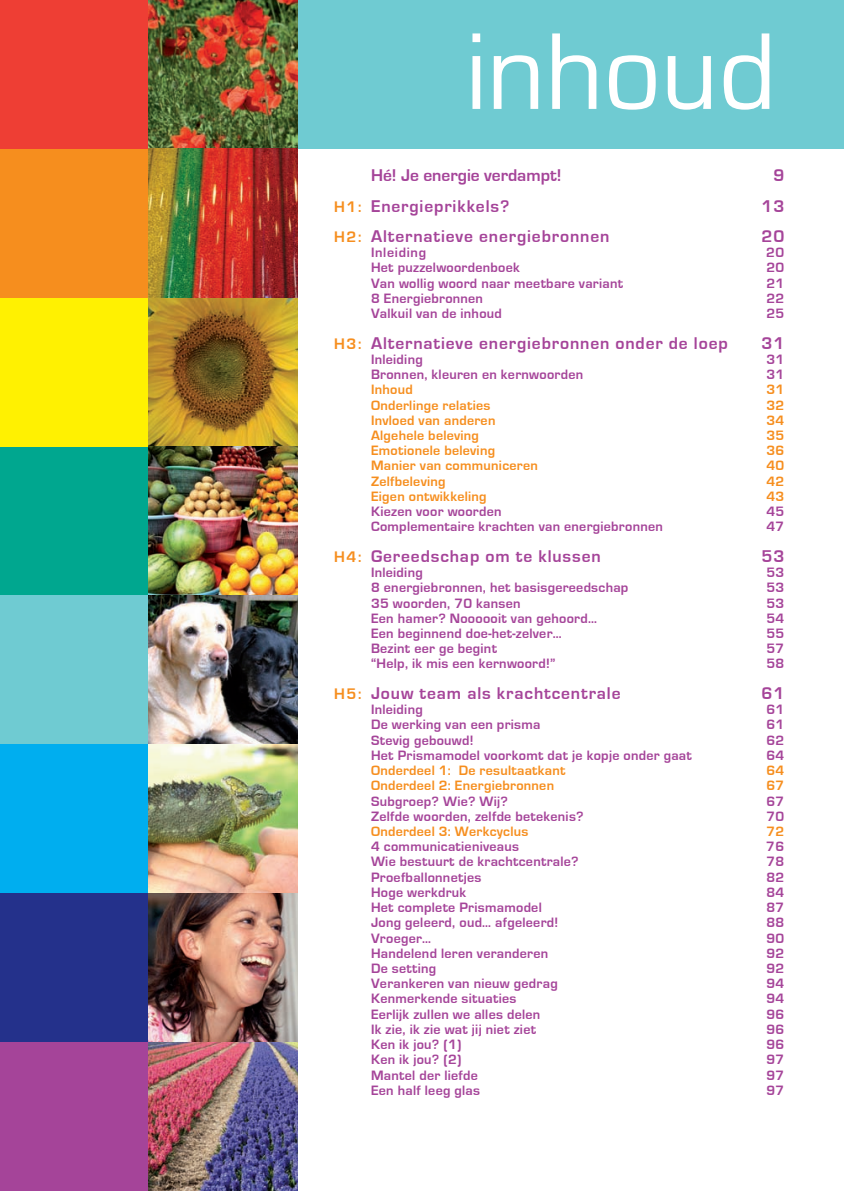
<style>
.page{position:relative;width:844px;height:1191px;background:#fff}
.page>*{position:absolute;margin:0;border:0;box-sizing:border-box;transform-origin:0 0}
.t1{font:113.23px "Eurostile";color:#fff}
.t2{font:700 17.5px "Eurostile";letter-spacing:.05em;color:#a54499}
.t3{font:700 17.5px "Eurostile";color:#a54499}
.t4{font:700 14px "Eurostile";letter-spacing:.02em;color:#a54499}
.t5{font:700 14px "Eurostile";letter-spacing:.02em;color:#f68e1e}
.t6{font:700 14px "Eurostile";letter-spacing:.05em;color:#a54499}
.s1{font-size:15.75px;color:#f68e1e}
</style>
<div class="page">
<div style="left:294px;top:0;width:549px;height:149px;background:#6fcbd2"></div>
<div style="left:0;top:0;width:149px;height:149px;background:#ee3e34"></div>
<div style="left:0;top:149px;width:149px;height:149px;background:#f68e1e"></div>
<div style="left:0;top:298px;width:149px;height:148px;background:#fff101"></div>
<img style="left:149px;top:0;width:149px;height:1190px">
<div style="left:0;top:446px;width:149px;height:149px;background:#00a78f"></div>
<div style="left:0;top:595px;width:149px;height:149px;background:#6fcbd2"></div>
<div style="left:0;top:744px;width:149px;height:149px;background:#00aeef"></div>
<div style="left:0;top:893px;width:149px;height:149px;background:#24318b"></div>
<div style="left:0;top:1042px;width:149px;height:148px;background:#a54499"></div>
<h1 class="t1" style="left:465px;top:11px;width:312px">inhoud</h1>
<p class="t3" style="left:371px;top:166px;width:192px">Hé! Je energie verdampt!</p>
<p class="t2" style="left:773px;top:166px;width:12px">9</p>
<p class="t2" style="left:334px;top:196px;width:176px"><span class="s1">H1:</span> Energieprikkels?</p>
<p class="t2" style="left:761px;top:196px;width:24px">13</p>
<p class="t2" style="left:334px;top:227px;width:276px"><span class="s1">H2:</span> Alternatieve energiebronnen</p>
<p class="t2" style="left:761px;top:227px;width:24px">20</p>
<p class="t6" style="left:371px;top:245px;width:57px">Inleiding</p>
<p class="t4" style="left:765px;top:245px;width:20px">20</p>
<p class="t4" style="left:371px;top:260px;width:150px">Het puzzelwoordenboek</p>
<p class="t4" style="left:766px;top:260px;width:19px">20</p>
<p class="t4" style="left:371px;top:275px;width:253px">Van wollig woord naar meetbare variant</p>
<p class="t4" style="left:766px;top:275px;width:19px">21</p>
<p class="t4" style="left:371px;top:291px;width:113px">8 Energiebronnen</p>
<p class="t4" style="left:766px;top:291px;width:19px">22</p>
<p class="t4" style="left:371px;top:306px;width:132px">Valkuil van de inhoud</p>
<p class="t4" style="left:766px;top:306px;width:19px">25</p>
<p class="t2" style="left:334px;top:333px;width:395px"><span class="s1">H3:</span> Alternatieve energiebronnen onder de loep</p>
<p class="t2" style="left:761px;top:333px;width:24px">31</p>
<p class="t4" style="left:371px;top:351px;width:53px">Inleiding</p>
<p class="t4" style="left:766px;top:351px;width:19px">31</p>
<p class="t4" style="left:371px;top:367px;width:213px">Bronnen, kleuren en kernwoorden</p>
<p class="t4" style="left:766px;top:367px;width:19px">31</p>
<p class="t5" style="left:371px;top:382px;width:43px">Inhoud</p>
<p class="t5" style="left:766px;top:382px;width:19px">31</p>
<p class="t5" style="left:371px;top:397px;width:121px">Onderlinge relaties</p>
<p class="t5" style="left:766px;top:397px;width:19px">32</p>
<p class="t5" style="left:371px;top:412px;width:126px">Invloed van anderen</p>
<p class="t5" style="left:766px;top:412px;width:19px">34</p>
<p class="t5" style="left:371px;top:428px;width:109px">Algehele beleving</p>
<p class="t5" style="left:766px;top:428px;width:19px">35</p>
<p class="t5" style="left:371px;top:443px;width:125px">Emotionele beleving</p>
<p class="t5" style="left:766px;top:443px;width:19px">36</p>
<p class="t5" style="left:371px;top:458px;width:168px">Manier van communiceren</p>
<p class="t5" style="left:766px;top:458px;width:19px">40</p>
<p class="t5" style="left:371px;top:473px;width:76px">Zelfbeleving</p>
<p class="t5" style="left:766px;top:473px;width:19px">42</p>
<p class="t5" style="left:371px;top:488px;width:117px">Eigen ontwikkeling</p>
<p class="t5" style="left:766px;top:488px;width:19px">43</p>
<p class="t4" style="left:371px;top:504px;width:132px">Kiezen voor woorden</p>
<p class="t4" style="left:766px;top:504px;width:19px">45</p>
<p class="t4" style="left:371px;top:519px;width:293px">Complementaire krachten van energiebronnen</p>
<p class="t4" style="left:766px;top:519px;width:19px">47</p>
<p class="t2" style="left:334px;top:546px;width:268px"><span class="s1">H4:</span> Gereedschap om te klussen</p>
<p class="t2" style="left:761px;top:546px;width:24px">53</p>
<p class="t4" style="left:371px;top:565px;width:53px">Inleiding</p>
<p class="t4" style="left:766px;top:565px;width:19px">53</p>
<p class="t4" style="left:371px;top:580px;width:259px">8 energiebronnen, het basisgereedschap</p>
<p class="t4" style="left:766px;top:580px;width:19px">53</p>
<p class="t4" style="left:371px;top:595px;width:151px">35 woorden, 70 kansen</p>
<p class="t4" style="left:766px;top:595px;width:19px">53</p>
<p class="t4" style="left:371px;top:610px;width:227px">Een hamer? Noooooit van gehoord…</p>
<p class="t4" style="left:766px;top:610px;width:19px">54</p>
<p class="t4" style="left:371px;top:625px;width:192px">Een beginnend doe-het-zelver…</p>
<p class="t4" style="left:766px;top:625px;width:19px">55</p>
<p class="t4" style="left:371px;top:641px;width:127px">Bezint eer ge begint</p>
<p class="t4" style="left:766px;top:641px;width:19px">57</p>
<p class="t4" style="left:371px;top:656px;width:186px">“Help, ik mis een kernwoord!”</p>
<p class="t4" style="left:766px;top:656px;width:19px">58</p>
<p class="t2" style="left:334px;top:683px;width:288px"><span class="s1">H5:</span> Jouw team als krachtcentrale</p>
<p class="t2" style="left:761px;top:683px;width:24px">61</p>
<p class="t4" style="left:371px;top:702px;width:53px">Inleiding</p>
<p class="t4" style="left:766px;top:702px;width:19px">61</p>
<p class="t4" style="left:371px;top:717px;width:171px">De werking van een prisma</p>
<p class="t4" style="left:766px;top:717px;width:19px">61</p>
<p class="t4" style="left:371px;top:732px;width:104px">Stevig gebouwd!</p>
<p class="t4" style="left:766px;top:732px;width:19px">62</p>
<p class="t4" style="left:371px;top:747px;width:322px">Het Prismamodel voorkomt dat je kopje onder gaat</p>
<p class="t4" style="left:766px;top:747px;width:19px">64</p>
<p class="t5" style="left:371px;top:762px;width:196px">Onderdeel 1: De resultaatkant</p>
<p class="t5" style="left:766px;top:762px;width:19px">64</p>
<p class="t5" style="left:371px;top:778px;width:184px">Onderdeel 2: Energiebronnen</p>
<p class="t5" style="left:766px;top:778px;width:19px">67</p>
<p class="t4" style="left:371px;top:793px;width:138px">Subgroep? Wie? Wij?</p>
<p class="t4" style="left:766px;top:793px;width:19px">67</p>
<p class="t4" style="left:371px;top:808px;width:214px">Zelfde woorden, zelfde betekenis?</p>
<p class="t4" style="left:766px;top:808px;width:19px">70</p>
<p class="t5" style="left:371px;top:823px;width:159px">Onderdeel 3: Werkcyclus</p>
<p class="t5" style="left:766px;top:823px;width:19px">72</p>
<p class="t4" style="left:371px;top:839px;width:149px">4 communicatieniveaus</p>
<p class="t4" style="left:766px;top:839px;width:19px">76</p>
<p class="t4" style="left:371px;top:854px;width:209px">Wie bestuurt de krachtcentrale?</p>
<p class="t4" style="left:766px;top:854px;width:19px">78</p>
<p class="t4" style="left:371px;top:869px;width:112px">Proefballonnetjes</p>
<p class="t4" style="left:766px;top:869px;width:19px">82</p>
<p class="t4" style="left:371px;top:884px;width:97px">Hoge werkdruk</p>
<p class="t4" style="left:766px;top:884px;width:19px">84</p>
<p class="t4" style="left:371px;top:899px;width:172px">Het complete Prismamodel</p>
<p class="t4" style="left:766px;top:899px;width:19px">87</p>
<p class="t4" style="left:371px;top:915px;width:189px">Jong geleerd, oud… afgeleerd!</p>
<p class="t4" style="left:766px;top:915px;width:19px">88</p>
<p class="t4" style="left:371px;top:930px;width:62px">Vroeger…</p>
<p class="t4" style="left:766px;top:930px;width:19px">90</p>
<p class="t4" style="left:371px;top:945px;width:178px">Handelend leren veranderen</p>
<p class="t4" style="left:766px;top:945px;width:19px">92</p>
<p class="t4" style="left:371px;top:960px;width:67px">De setting</p>
<p class="t4" style="left:766px;top:960px;width:19px">92</p>
<p class="t4" style="left:371px;top:976px;width:188px">Verankeren van nieuw gedrag</p>
<p class="t4" style="left:766px;top:976px;width:19px">94</p>
<p class="t4" style="left:371px;top:991px;width:147px">Kenmerkende situaties</p>
<p class="t4" style="left:766px;top:991px;width:19px">94</p>
<p class="t4" style="left:371px;top:1006px;width:171px">Eerlijk zullen we alles delen</p>
<p class="t4" style="left:766px;top:1006px;width:19px">96</p>
<p class="t4" style="left:371px;top:1021px;width:166px">Ik zie, ik zie wat jij niet ziet</p>
<p class="t4" style="left:766px;top:1021px;width:19px">96</p>
<p class="t4" style="left:371px;top:1036px;width:92px">Ken ik jou? (1)</p>
<p class="t4" style="left:766px;top:1036px;width:19px">96</p>
<p class="t4" style="left:371px;top:1052px;width:92px">Ken ik jou? (2)</p>
<p class="t4" style="left:766px;top:1052px;width:19px">97</p>
<p class="t4" style="left:371px;top:1067px;width:108px">Mantel der liefde</p>
<p class="t4" style="left:766px;top:1067px;width:19px">97</p>
<p class="t4" style="left:371px;top:1082px;width:110px">Een half leeg glas</p>
<p class="t4" style="left:766px;top:1082px;width:19px">97</p>
</div>
